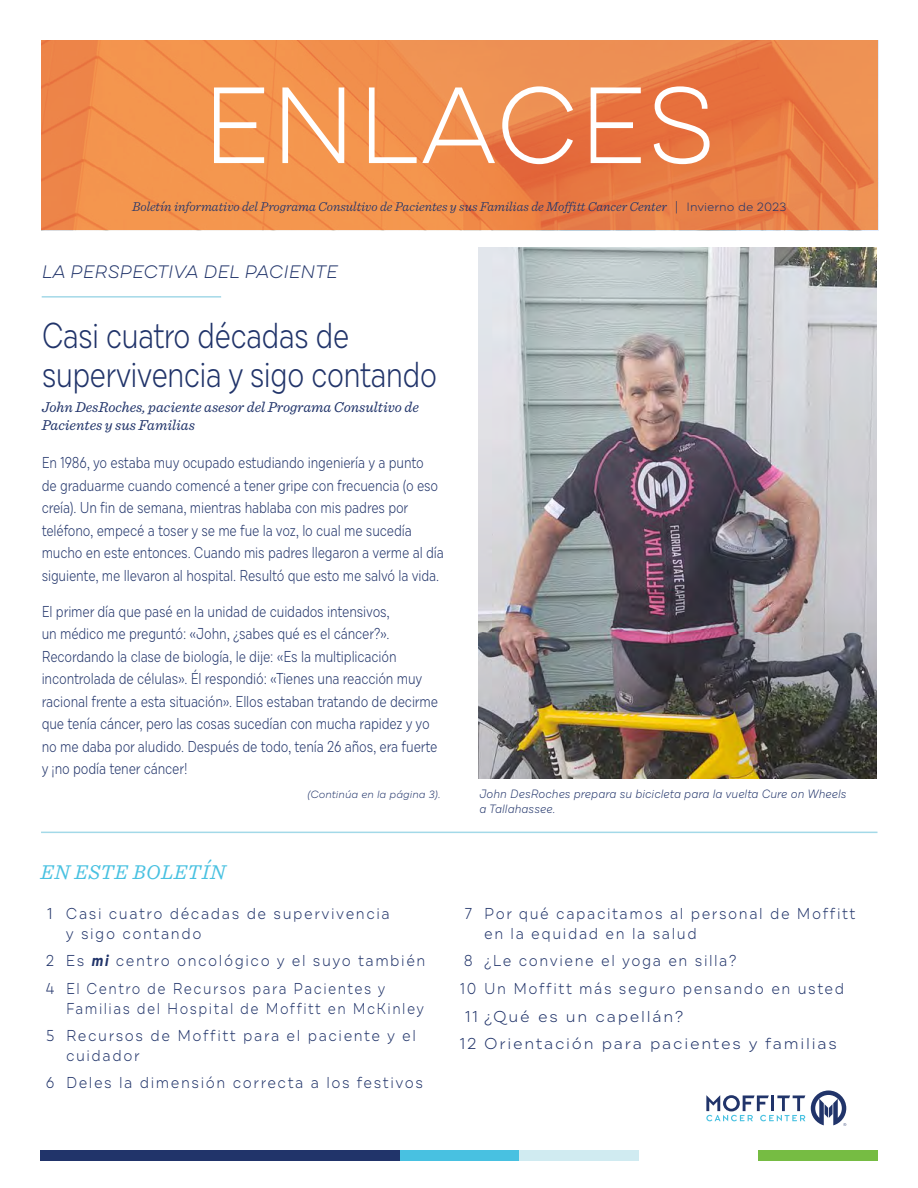
<style>
.page{position:relative;width:918px;height:1188px;background:#fff}
.page>*{position:absolute;margin:0;border:0;box-sizing:border-box;transform-origin:0 0}
.t1{font:300 108px "Draft A";color:#fff;scale:.95 1}
.t2{font:300 36px/39px "Draft D";letter-spacing:-.025em;color:#21346a;scale:.9 1}
.t3{font:italic 21px "Sentinel";letter-spacing:.03em;color:#48c1e1}
.t4{font:italic 300 18px "Draft A";color:#21346a}
.t5{font:300 15.75px/22.5px "Draft D";letter-spacing:-.01em;color:#21346a;scale:.9 1}
.t6{font:300 15.75px/27.6px "Draft A";letter-spacing:.11em;color:#21346a;scale:.9 1}
.t7{font:300 15.75px/19.5px "Draft A";letter-spacing:.11em;color:#21346a}
.t8{font:300 15.75px/27.6px "Draft A";letter-spacing:.11em;color:#21346a;scale:.85 1}
.t9{font:italic 15px/18px "Sentinel";color:#21346a}
.t10{font:italic 300 13.5px "Sentinel";color:#21346a}
.t11{font:italic 300 12px/15px "Draft C";color:#21346a}
.t12{font:italic 300 10.5px "Draft A";color:#21346a}
.s1{font-family:"Draft A";font-style:normal}
.s2{font-family:"Draft A";font-style:normal;font-size:12px}
.s3{font-family:"Draft D";font-weight:700;font-style:italic}
</style>
<div class="page">
<svg style="left:41px;top:40px;width:837px;height:190px;background:#ed884a"></svg>
<div style="left:758px;top:1150px;width:120px;height:11px;background:#76bc43"></div>
<div style="left:519px;top:1150px;width:120px;height:11px;background:#d0ebf1"></div>
<div style="left:399px;top:1150px;width:120px;height:11px;background:#48c1e1"></div>
<div style="left:41px;top:1150px;width:359px;height:11px;background:#21346a"></div>
<svg style="left:706px;top:1095px;width:99px;height:26px"></svg>
<svg style="left:811px;top:1090px;width:35px;height:36px"></svg>
<hr style="left:41px;top:832px;width:837px;height:1px;background:#a3d9e8">
<hr style="left:42px;top:296px;width:179px;height:2px;background:#a3d9e8">
<img style="left:479px;top:248px;width:397px;height:531px">
<h1 class="t1" style="left:202px;top:59px;width:543px">ENLACES</h1>
<p class="t10" style="left:132px;top:197px;width:656px">Boletín informativo del Programa Consultivo de Pacientes y sus Familias de Moffitt Cancer Center <span class="s1">|</span> <span class="s2">Invierno de 2023</span></p>
<p class="t4" style="left:42px;top:260px;width:298px">LA PERSPECTIVA DEL PACIENTE</p>
<h2 class="t2" style="left:42px;top:319px;width:441px">Casi cuatro décadas de supervivencia y sigo contando</h2>
<p class="t9" style="left:42px;top:397px;width:379px">John DesRoches, paciente asesor del Programa Consultivo de<br>Pacientes y sus Familias</p>
<p class="t5" style="left:42px;top:453px;width:448px">En 1986, yo estaba muy ocupado estudiando ingeniería y a punto<br>de graduarme cuando comencé a tener gripe con frecuencia (o eso creía). Un fin de semana, mientras hablaba con mis padres por teléfono, empecé a toser y se me fue la voz, lo cual me sucedía mucho en este entonces. Cuando mis padres llegaron a verme al día siguiente, me llevaron al hospital. Resultó que esto me salvó la vida.</p>
<p class="t5" style="left:42px;top:602px;width:442px">El primer día que pasé en la unidad de cuidados intensivos,<br>un médico me preguntó: «John, ¿sabes qué es el cáncer?».<br>Recordando la clase de biología, le dije: «Es la multiplicación incontrolada de células». Él respondió: «Tienes una reacción muy racional frente a esta situación». Ellos estaban tratando de decirme que tenía cáncer, pero las cosas sucedían con mucha rapidez y yo no me daba por aludido. Después de todo, tenía 26 años, era fuerte y ¡no podía tener cáncer!</p>
<p class="t12" style="left:307px;top:788px;width:135px">(Continúa en la página 3).</p>
<p class="t11" style="left:479px;top:788px;width:369px">John DesRoches prepara su bicicleta para la vuelta Cure on Wheels a Tallahassee.</p>
<h3 class="t3" style="left:40px;top:856px;width:187px">EN ESTE BOLETÍN</h3>
<p class="t7" style="left:66px;top:906px;width:325px;text-indent:-19px">1 Casi cuatro décadas de supervivencia y sigo contando</p>
<p class="t6" style="left:46px;top:949px;width:423px">2 Es <span class="s3">mi</span> centro oncológico y el suyo también<br>4 El Centro de Recursos para Pacientes y</p>
<p class="t8" style="left:46px;top:996px;width:446px;text-indent:20px">Familias del Hospital de Moffitt en McKinley<br>5 Recursos de Moffitt para el paciente y el</p>
<p class="t6" style="left:46px;top:1043px;width:421px;text-indent:20px">cuidador<br>6 Deles la dimensión correcta a los festivos</p>
<p class="t6" style="left:484px;top:906px;width:414px;line-height:19.5px;text-indent:-19px">7 Por qué capacitamos al personal de Moffitt en la equidad en la salud</p>
<p class="t6" style="left:464px;top:949px;width:305px">8 ¿Le conviene el yoga en silla?</p>
<p class="t6" style="left:460px;top:976px;width:428px">10 Un Moffitt más seguro pensando en usted</p>
<p class="t7" style="left:465px;top:1008px;width:220px">11 ¿Qué es un capellán?</p>
<p class="t7" style="left:460px;top:1035px;width:379px">12 Orientación para pacientes y familias</p>
</div>
